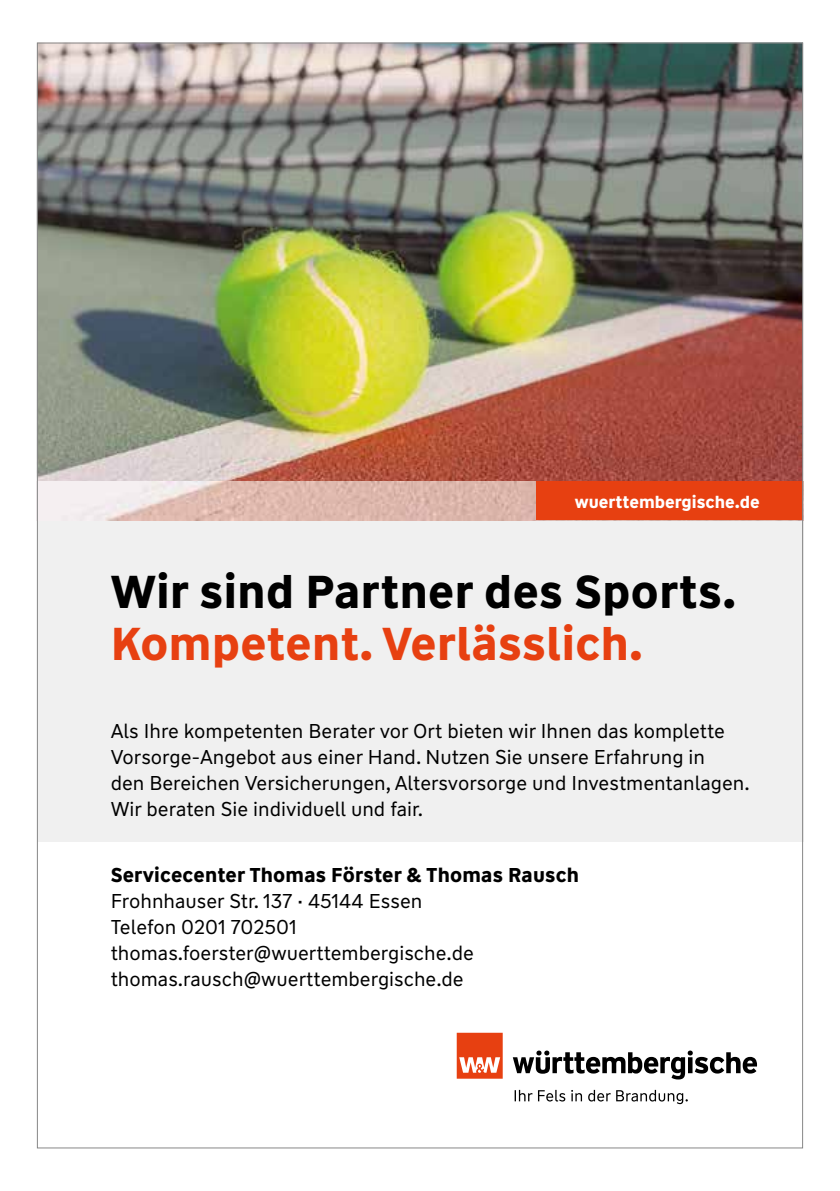
<style>
.page{position:relative;width:840px;height:1191px;background:#fff}
.page>*{position:absolute;margin:0;border:0;box-sizing:border-box;transform-origin:0 0}
.t1{font:700 46px "WW Type";letter-spacing:.01em;color:#000}
.t2{font:700 46px "WW Type";letter-spacing:.01em;color:#e74011}
.t3{font:20px/26px "WW Type";color:#000}
.t4{font:700 20px "WW Type";letter-spacing:.01em;color:#000}
.t5{font:700 17px "WW Type";color:#fff}
</style>
<div class="page">
<img style="left:39px;top:45px;width:761px;height:436px">
<div style="left:37px;top:520px;width:765px;height:322px;background:#f0f0f0"></div>
<svg style="left:514px;top:1089px;width:173px;height:15px"></svg>
<svg style="left:512px;top:1050px;width:244px;height:29px"></svg>
<svg style="left:456px;top:1032px;width:46px;height:46px;background:#ec6944"></svg>
<img style="left:39px;top:481px;width:497px;height:39px">
<div style="left:536px;top:481px;width:266px;height:39px;background:#e74011"></div>
<p class="t5" style="left:574px;top:490px;width:186px">wuerttembergische.de</p>
<h1 class="t1" style="left:111px;top:561px;width:626px">Wir sind Partner des Sports.</h1>
<h1 class="t2" style="left:111px;top:613px;width:533px">Kompetent. Verlässlich.</h1>
<p class="t3" style="left:111px;top:718px;width:640px">Als Ihre kompetenten Berater vor Ort bieten wir Ihnen das komplette Vorsorge-Angebot aus einer Hand. Nutzen Sie unsere Erfahrung in<br>den Bereichen Versicherungen, Altersvorsorge und Investmentanlagen.<br>Wir beraten Sie individuell und fair.</p>
<p class="t4" style="left:111px;top:862px;width:469px">Servicecenter Thomas Förster &amp; Thomas Rausch</p>
<p class="t3" style="left:111px;top:888px;width:364px">Frohnhauser Str. 137 · 45144 Essen Telefon 0201 702501 thomas.foerster@wuerttembergische.de thomas.rausch@wuerttembergische.de</p>
</div>
